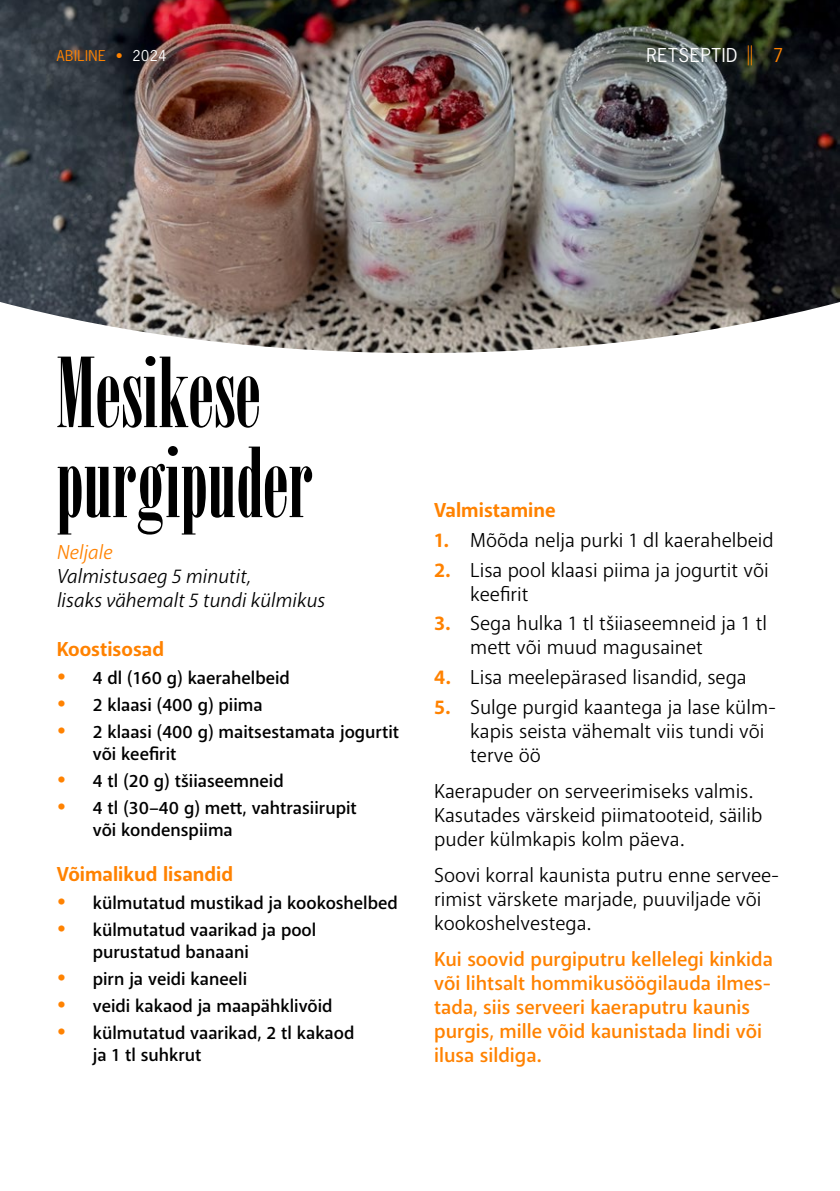
<style>
.page{position:relative;width:840px;height:1191px;background:#fff}
.page>*{position:absolute;margin:0;border:0;box-sizing:border-box;transform-origin:0 0}
.t1{font:96px/90px "Onyx";color:#000}
.t2{font:20px/24px "Anago";color:#000}
.t3{font:500 20px/24px "Anago";color:#ff8200}
.t4{font:italic 20px/24px "Anago";color:#000}
.t5{font:700 20px "Anago";color:#ff8200}
.t6{font:italic 20px "Anago";color:#ff8200}
.t7{font:500 18px/21.6px "Anago";color:#000}
.t8{font:18px "News Gothic Std";letter-spacing:.04em;color:#fff}
.t9{font:18px "News Gothic Std";color:#ff8200}
.t10{font:14px "News Gothic Std";letter-spacing:.04em;color:#ff8200}
.s1{color:#fff}
.s2{font-size:28px;color:#ff8200}
.s3{font-weight:700;color:#ff8200}
</style>
<div class="page">
<img style="left:0;top:0;width:839px;height:353px">
<svg style="left:747px;top:45px;width:4px;height:20px"></svg>
<p class="t10" style="left:57px;top:47px;width:111px">ABILINE • <span class="s1">2024</span></p>
<p class="t8" style="left:646px;top:44px;width:93px">RETSEPTID</p>
<p class="t9" style="left:772px;top:44px;width:12px">7</p>
<h1 class="t1" style="left:57px;top:348px;width:257px">Mesikese purgipuder</h1>
<p class="t6" style="left:57px;top:540px;width:57px">Neljale</p>
<p class="t4" style="left:57px;top:564px;width:270px">Valmistusaeg 5 minutit,<br>lisaks vähemalt 5 tundi külmikus</p>
<p class="t5" style="left:57px;top:637px;width:109px">Koostisosad</p>
<p class="t7" style="left:57px;top:666px;width:234px"><span class="s2">•</span> 4 dl (160 g) kaerahelbeid</p>
<p class="t7" style="left:57px;top:694px;width:207px"><span class="s2">•</span> 2 klaasi (400 g) piima</p>
<p class="t7" style="left:93px;top:721px;width:308px;text-indent:-36px"><span class="s2">•</span> 2 klaasi (400 g) maitsestamata jogurtit või keefirit</p>
<p class="t7" style="left:57px;top:770px;width:228px"><span class="s2">•</span> 4 tl (20 g) tšiiaseemneid</p>
<p class="t7" style="left:93px;top:797px;width:265px;text-indent:-36px"><span class="s2">•</span> 4 tl (30–40 g) mett, vahtrasiirupit või kondenspiima</p>
<p class="t5" style="left:57px;top:862px;width:178px">Võimalikud lisandid</p>
<p class="t7" style="left:57px;top:892px;width:342px"><span class="s2">•</span> külmutatud mustikad ja kookoshelbed</p>
<p class="t7" style="left:93px;top:919px;width:225px;text-indent:-36px"><span class="s2">•</span> külmutatud vaarikad ja pool purustatud banaani</p>
<p class="t7" style="left:57px;top:968px;width:192px"><span class="s2">•</span> pirn ja veidi kaneeli</p>
<p class="t7" style="left:57px;top:995px;width:277px"><span class="s2">•</span> veidi kakaod ja maapähklivõid</p>
<p class="t7" style="left:93px;top:1022px;width:263px;text-indent:-36px"><span class="s2">•</span> külmutatud vaarikad, 2 tl kakaod ja 1 tl suhkrut</p>
<p class="t5" style="left:434px;top:498px;width:123px">Valmistamine</p>
<p class="t2" style="left:434px;top:528px;width:341px"><span class="s3">1.</span> Mõõda nelja purki 1 dl kaerahelbeid</p>
<p class="t2" style="left:470px;top:558px;width:300px;text-indent:-36px"><span class="s3">2.</span> Lisa pool klaasi piima ja jogurtit või keefirit</p>
<p class="t2" style="left:470px;top:611px;width:298px;text-indent:-36px"><span class="s3">3.</span> Sega hulka 1 tl tšiiaseemneid ja 1 tl mett või muud magusainet</p>
<p class="t2" style="left:434px;top:665px;width:314px"><span class="s3">4.</span> Lisa meelepärased lisandid, sega</p>
<p class="t2" style="left:470px;top:695px;width:307px;text-indent:-36px"><span class="s3">5.</span> Sulge purgid kaantega ja lase külm&shy;kapis seista vähemalt viis tundi või terve öö</p>
<p class="t2" style="left:434px;top:779px;width:329px">Kaerapuder on serveerimiseks valmis.<br>Kasutades värskeid piimatooteid, säilib puder külmkapis kolm päeva.</p>
<p class="t2" style="left:434px;top:863px;width:346px">Soovi korral kaunista putru enne servee&shy;rimist värskete marjade, puuviljade või kookoshelvestega.</p>
<p class="t3" style="left:434px;top:947px;width:340px">Kui soovid purgiputru kellelegi kinkida või lihtsalt hommikusöögilauda ilmes&shy;tada, siis serveeri kaeraputru kaunis purgis, mille võid kaunistada lindi või ilusa sildiga.</p>
</div>
